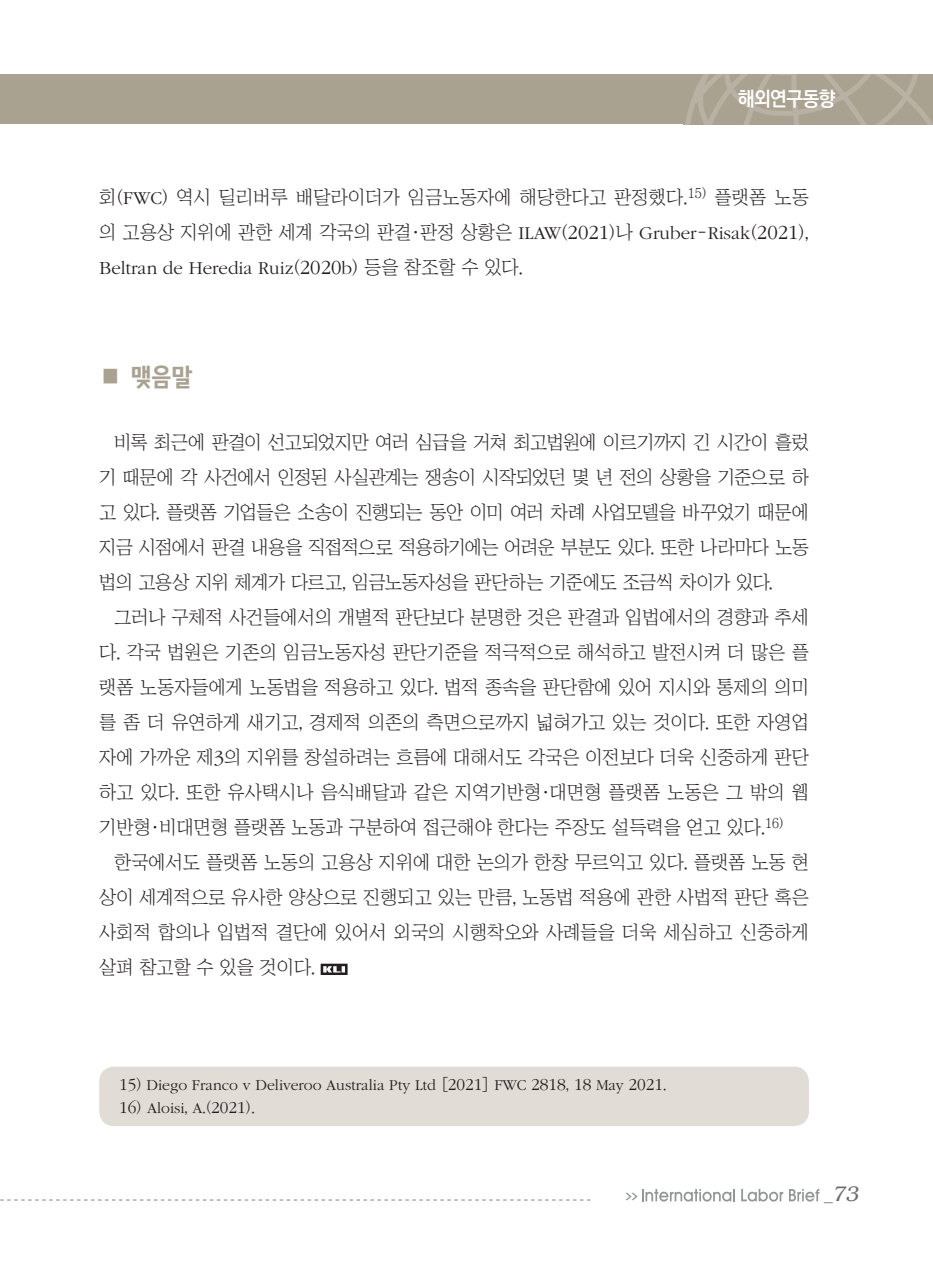
<style>
.page{position:relative;width:933px;height:1275px;background:#fff}
.page>*{position:absolute;margin:0;border:0;box-sizing:border-box;transform-origin:0 0}
.서론{font:24.5px "KBI Zfor SM Esgo H";color:#aaa291}
.t1{font:italic 300 21px "Bookman";color:#6c6d70}
.t2{font:700 20.12px "Ko Pub Dotum";letter-spacing:-.025em;color:#fff;scale:.95 1}
.본문{font:18.9px/35px "Chosunilbo NM";color:#231f20;text-align:justify}
.각주{font:300 15.75px "ITC Garamond Std";color:#231f20}
.t3{font:700 7.88px "Ko Pub Dotum";color:#939598;scale:2 1}
.s1{font-family:"ITC Garamond Std";font-weight:300}
.s2{font-family:"ITC Garamond Std";font-weight:300;font-size:20.82px}
.s3{font-size:17.32px}
.s4{font-family:"Chosunilbo NM";font-weight:400}
.s5{font-family:"Helvetica";font-weight:400;font-style:normal;font-size:17.5px}
</style>
<div class="page">
<svg style="left:0;top:1199px;width:590px;height:1px"></svg>
<div style="left:0;top:74px;width:933px;height:50px;background:#aaa291"></div>
<img style="left:685px;top:74px;width:248px;height:50px">
<svg style="left:642px;top:1189px;width:93px;height:13px"></svg>
<svg style="left:741px;top:1189px;width:42px;height:13px"></svg>
<svg style="left:789px;top:1189px;width:30px;height:12px"></svg>
<div style="left:99px;top:1067px;width:710px;height:59px;background:#e1dcd5;border-radius:15px"></div>
<svg style="left:321px;top:964px;width:26px;height:11px"></svg>
<p class="t2" style="left:738px;top:89px;width:104px">해외연구동향</p>
<p class="본문" style="left:99px;top:179px;width:711px">회(<span class="s1">FWC</span>) 역시 딜리버루 배달라이더가 임금노동자에 해당한다고 판정했다.<sup>15)</sup> 플랫폼 노동 의 고용상 지위에 관한 세계 각국의 판결·판정 상황은 <span class="s1">ILAW</span>(<span class="s2">2021</span>)나 <span class="s1">Gruber</span>-<span class="s1">Risak</span>(<span class="s2">2021</span>), <span class="s1">Beltran de Heredia Ruiz</span>(<span class="s2">2020</span><span class="s1">b</span>) 등을 참조할 수 있다.</p>
<p class="서론" style="left:99px;top:362px;width:95px">■ 맺음말</p>
<p class="본문" style="left:99px;top:424px;width:711px;text-indent:15px">비록 최근에 판결이 선고되었지만 여러 심급을 거쳐 최고법원에 이르기까지 긴 시간이 흘렀 기 때문에 각 사건에서 인정된 사실관계는 쟁송이 시작되었던 몇 년 전의 상황을 기준으로 하 고 있다. 플랫폼 기업들은 소송이 진행되는 동안 이미 여러 차례 사업모델을 바꾸었기 때문에 지금 시점에서 판결 내용을 직접적으로 적용하기에는 어려운 부분도 있다. 또한 나라마다 노동 법의 고용상 지위 체계가 다르고, 임금노동자성을 판단하는 기준에도 조금씩 차이가 있다.</p>
<p class="본문" style="left:99px;top:599px;width:711px;text-indent:15px">그러나 구체적 사건들에서의 개별적 판단보다 분명한 것은 판결과 입법에서의 경향과 추세 다. 각국 법원은 기존의 임금노동자성 판단기준을 적극적으로 해석하고 발전시켜 더 많은 플 랫폼 노동자들에게 노동법을 적용하고 있다. 법적 종속을 판단함에 있어 지시와 통제의 의미 를 좀 더 유연하게 새기고, 경제적 의존의 측면으로까지 넓혀가고 있는 것이다. 또한 자영업 자에 가까운 제<span class="s2">3</span>의 지위를 창설하려는 흐름에 대해서도 각국은 이전보다 더욱 신중하게 판단 하고 있다. 또한 유사택시나 음식배달과 같은 지역기반형·대면형 플랫폼 노동은 그 밖의 웹 기반형·비대면형 플랫폼 노동과 구분하여 접근해야 한다는 주장도 설득력을 얻고 있다.<sup>16)</sup></p>
<p class="본문" style="left:99px;top:844px;width:711px;text-indent:15px">한국에서도 플랫폼 노동의 고용상 지위에 대한 논의가 한창 무르익고 있다. 플랫폼 노동 현 상이 세계적으로 유사한 양상으로 진행되고 있는 만큼, 노동법 적용에 관한 사법적 판단 혹은 사회적 합의나 입법적 결단에 있어서 외국의 시행착오와 사례들을 더욱 세심하고 신중하게 살펴 참고할 수 있을 것이다.</p>
<p class="각주" style="left:119px;top:1077px;width:549px"><span class="s3">15</span><span class="s4">)</span> Diego Franco v Deliveroo Australia Pty Ltd <span class="s4">[</span><span class="s3">2021</span><span class="s4">]</span> FWC <span class="s3">2818</span><span class="s4">,</span> <span class="s3">18</span> May <span class="s3">2021</span><span class="s4">.</span></p>
<p class="각주" style="left:119px;top:1100px;width:137px"><span class="s3">16</span><span class="s4">)</span> Aloisi<span class="s4">,</span> A<span class="s4">.(</span><span class="s3">2021</span><span class="s4">).</span></p>
<p class="t3" style="left:625px;top:1192px;width:8px">&gt;&gt;</p>
<p class="t1" style="left:824px;top:1182px;width:36px"><span class="s5">_</span>73</p>
</div>
